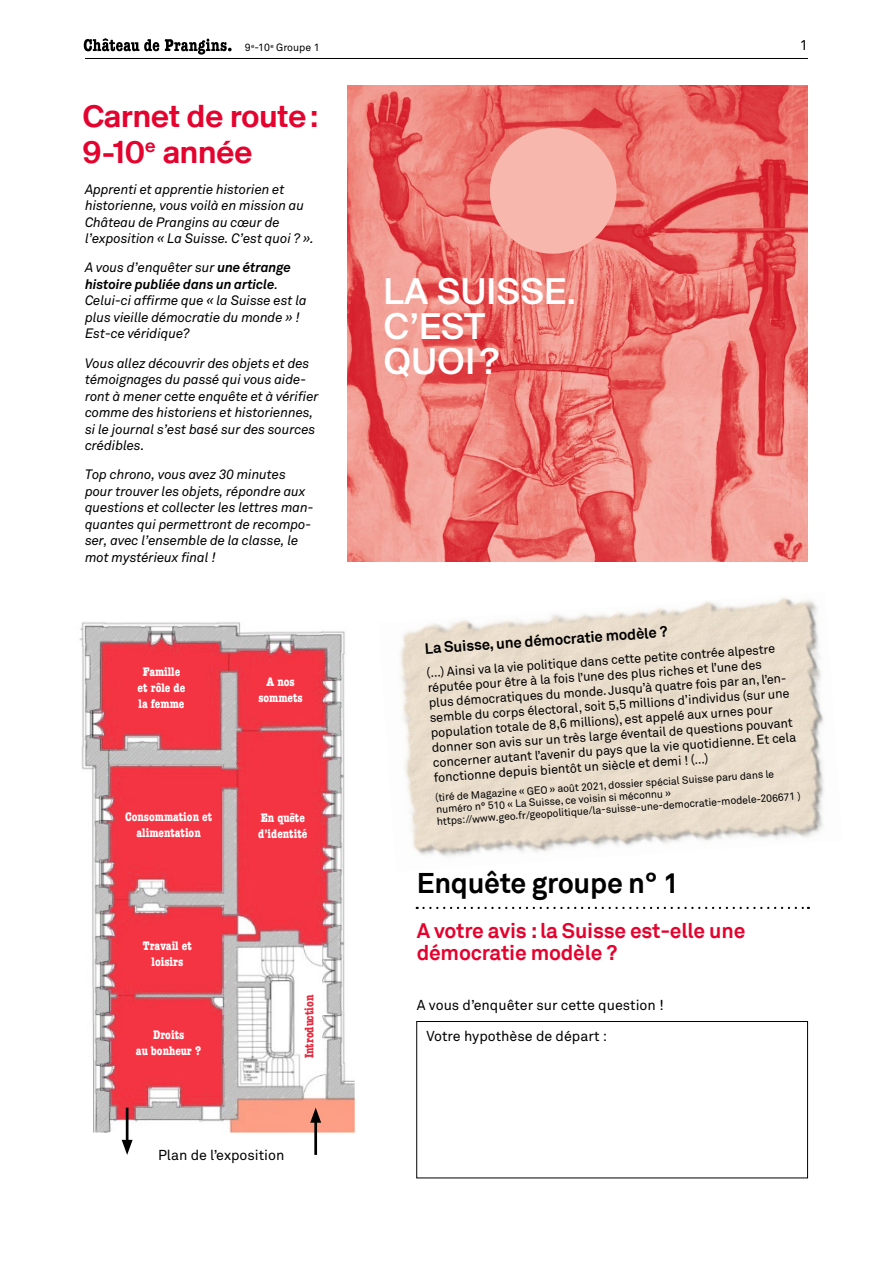
<style>
.page{position:relative;width:893px;height:1263px;background:#fff}
.page>*{position:absolute;margin:0;border:0;box-sizing:border-box;transform-origin:0 0}
.t1{font:500 35.55px/35.4px "Suisse Intl";letter-spacing:.01em;color:#fff}
.t2{font:33px/36px "Suisse BP Intl Antique";color:#e4032e}
.t3{font:700 28.5px "Akkurat";letter-spacing:-.01em;color:#000}
.t4{font:700 21px/22.5px "Akkurat";letter-spacing:-.01em;color:#e4032e}
.t5{font:700 15px "Akkurat";color:#000}
.t6{font:14.25px/30.8px "Akkurat";color:#000}
.t7{font:italic 500 13.5px/16.5px "Akkurat";letter-spacing:-.01em;color:#000}
.t8{font:12.75px/15px "Akkurat";color:#000}
.t9{font:700 condensed 12.75px/16px "American Typewriter";color:#fff;text-align:center}
.t10{font:700 condensed 12.75px "American Typewriter";color:#e62a3e}
.t11{font:10.5px/12px "Akkurat";color:#000}
.s1{font-weight:700}
</style>
<div class="page">
<img style="left:347px;top:85px;width:461px;height:477px">
<svg style="left:482px;top:120px;width:143px;height:142px;background:#f19a91"></svg>
<img style="left:400px;top:597px;width:424px;height:260px">
<div style="left:416px;top:1021px;width:392px;height:157px;border:1px solid #000"></div>
<svg style="left:417px;top:907px;width:392px;height:2px"></svg>
<svg style="left:84px;top:38px;width:75px;height:13px"></svg>
<svg style="left:165px;top:39px;width:67px;height:16px"></svg>
<hr style="left:85px;top:58px;width:723px;height:1px;background:#000">
<img style="left:79px;top:622px;width:276px;height:510px">
<hr style="left:126px;top:1108px;width:2px;height:37px;background:#000">
<svg style="left:122px;top:1140px;width:11px;height:15px"></svg>
<hr style="left:314px;top:1117px;width:3px;height:38px;background:#000">
<svg style="left:310px;top:1108px;width:11px;height:15px"></svg>
<p class="t11" style="left:245px;top:42px;width:76px">9<sup>e</sup>-10<sup>e</sup> Groupe 1</p>
<h2 class="t2" style="left:83px;top:97px;width:237px">Carnet de route:<br>9-10<sup>e</sup> année</h2>
<p class="t7" style="left:85px;top:181px;width:231px">Apprenti et apprentie historien et historienne, vous voilà en mission au Château de Prangins au cœur de l’exposition « La Suisse. C’est quoi ? ».</p>
<p class="t7" style="left:85px;top:260px;width:223px">A vous d’enquêter sur <span class="s1">une étrange histoire publiée dans un article</span>.<br>Celui-ci affirme que « la Suisse est la plus vieille démocratie du monde » !<br>Est-ce véridique?</p>
<p class="t7" style="left:85px;top:355px;width:235px">Vous allez découvrir des objets et des témoignages du passé qui vous aide&shy;ront à mener cette enquête et à vérifier comme des historiens et historiennes, si le journal s’est basé sur des sources crédibles.</p>
<p class="t7" style="left:85px;top:467px;width:230px">Top chrono, vous avez 30 minutes pour trouver les objets, répondre aux questions et collecter les lettres man&shy;quantes qui permettront de recompo&shy;ser, avec l’ensemble de la classe, le mot mystérieux final !</p>
<p class="t9" style="left:138px;top:663px;width:49px">Famille et rôle de la femme</p>
<p class="t9" style="left:125px;top:808px;width:89px">Consommation et alimentation</p>
<p class="t9" style="left:143px;top:937px;width:50px">Travail et loisirs</p>
<p class="t9" style="left:136px;top:1026px;width:67px">Droits<br>au bonheur ?</p>
<p class="t9" style="left:258px;top:673px;width:46px">A nos sommets</p>
<p class="t9" style="left:258px;top:809px;width:51px;text-align:left">En quête d’identité</p>
<p class="t10" style="left:299px;top:1058px;width:65px;rotate:-90deg">Introduction</p>
<p class="t6" style="left:158px;top:1140px;width:128px">Plan de l’exposition</p>
<h1 class="t1" style="left:383px;top:274px;width:194px">LA SUISSE.<br>C’EST<br>QUOI ?</h1>
<p class="t6" style="left:800px;top:30px;width:9px">1</p>
<p class="t5" style="left:424px;top:639px;width:245px;rotate:-4deg">La Suisse, une démocratie modèle ?</p>
<p class="t8" style="left:426px;top:666px;width:366px;rotate:-4deg">(…) Ainsi va la vie politique dans cette petite contrée alpestre réputée pour être à la fois l’une des plus riches et l’une des<br>plus démocratiques du monde. Jusqu’à quatre fois par an, l’en&shy;semble du corps électoral, soit 5,5 millions d’individus (sur une population totale de 8,6 millions), est appelé aux urnes pour donner son avis sur un très large éventail de questions pouvant concerner autant l’avenir du pays que la vie quotidienne. Et cela fonctionne depuis bientôt un siècle et demi ! (…)</p>
<p class="t11" style="left:435px;top:792px;width:366px;rotate:-4deg">(tiré de Magazine « GEO » août 2021, dossier spécial Suisse paru dans le numéro n° 510 « La Suisse, ce voisin si méconnu » https://www.geo.fr/geopolitique/la-suisse-une-democratie-modele-206671 )</p>
<h3 class="t3" style="left:417px;top:865px;width:264px">Enquête groupe n° 1</h3>
<h3 class="t4" style="left:417px;top:919px;width:330px">A votre avis : la Suisse est-elle une démocratie modèle ?</h3>
<p class="t6" style="left:426px;top:990px;width:239px;text-indent:-10px">A vous d’enquêter sur cette question !<br>Votre hypothèse de départ :</p>
</div>
